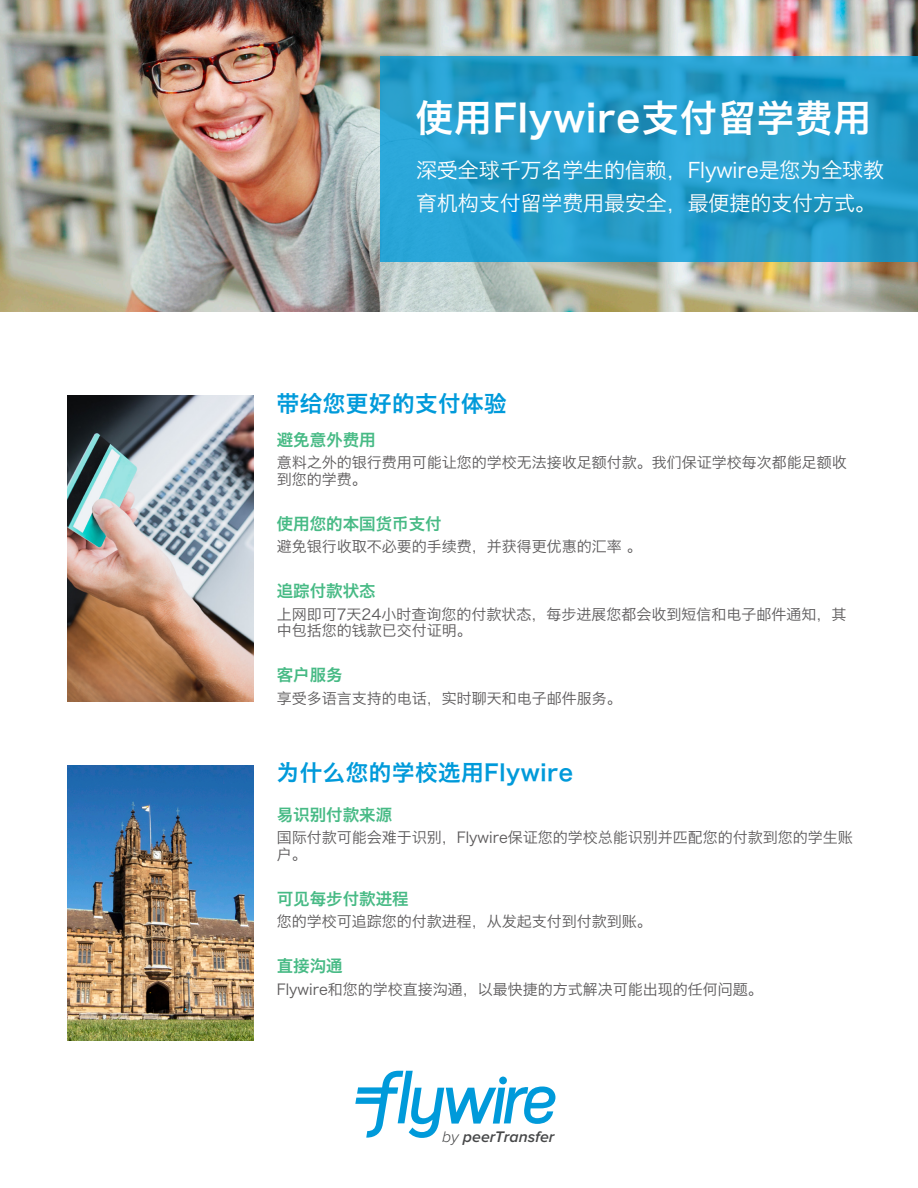
<style>
.page{position:relative;width:918px;height:1188px;background:#fff}
.page>*{position:absolute;margin:0;border:0;box-sizing:border-box;transform-origin:0 0}
.t1{font:37.5px "Hiragino Sans GB W6";letter-spacing:.025em;color:#fff}
.t2{font:22.5px "Hiragino Sans GB W6";letter-spacing:.025em;color:#009ada}
.t3{font:21px/33px "Hiragino Sans GB W3";letter-spacing:-.005em;color:#fff}
.t4{font:16.5px "Hiragino Sans GB W6";color:#47ba85}
.t5{font:italic 600 15.9px "Proxima Nova";color:#464748}
.t6{font:15px/16.5px "Hiragino Sans GB W3";color:#5b595a}
.s1{font-weight:300}
</style>
<div class="page">
<img style="left:0;top:0;width:918px;height:311px">
<svg style="left:380px;top:57px;width:538px;height:205px;background:#249dcc"></svg>
<img style="left:67px;top:395px;width:186px;height:306px">
<img style="left:67px;top:766px;width:186px;height:275px">
<svg style="left:355px;top:1071px;width:200px;height:67px"></svg>
<div style="left:499px;top:1077px;width:8px;height:7px;background:#009ada;border-radius:50%"></div>
<p class="t1" style="left:416px;top:93px;width:457px">使用Flywire支付留学费用</p>
<p class="t3" style="left:416px;top:153px;width:470px">深受全球千万名学生的信赖，Flywire是您为全球教育机构支付留学费用最安全，最便捷的支付方式。</p>
<p class="t2" style="left:277px;top:389px;width:232px">带给您更好的支付体验</p>
<p class="t4" style="left:277px;top:429px;width:100px">避免意外费用</p>
<p class="t6" style="left:277px;top:454px;width:572px">意料之外的银行费用可能让您的学校无法接收足额付款。我们保证学校每次都能足额收到您的学费。</p>
<p class="t4" style="left:277px;top:513px;width:166px">使用您的本国货币支付</p>
<p class="t6" style="left:277px;top:538px;width:366px">避免银行收取不必要的手续费，并获得更优惠的汇率 。</p>
<p class="t4" style="left:277px;top:580px;width:100px">追踪付款状态</p>
<p class="t6" style="left:277px;top:606px;width:571px">上网即可7天24小时查询您的付款状态，每步进展您都会收到短信和电子邮件通知，其中包括您的钱款已交付证明。</p>
<p class="t4" style="left:277px;top:664px;width:67px">客户服务</p>
<p class="t6" style="left:277px;top:690px;width:346px">享受多语言支持的电话，实时聊天和电子邮件服务。</p>
<p class="t2" style="left:277px;top:758px;width:298px">为什么您的学校选用Flywire</p>
<p class="t4" style="left:277px;top:804px;width:117px">易识别付款来源</p>
<p class="t6" style="left:277px;top:829px;width:578px">国际付款可能会难于识别，Flywire保证您的学校总能识别并匹配您的付款到您的学生账户。</p>
<p class="t4" style="left:277px;top:888px;width:133px">可见每步付款进程</p>
<p class="t6" style="left:277px;top:913px;width:376px">您的学校可追踪您的付款进程，从发起支付到付款到账。</p>
<p class="t4" style="left:277px;top:955px;width:67px">直接沟通</p>
<p class="t6" style="left:277px;top:981px;width:488px">Flywire和您的学校直接沟通，以最快捷的方式解决可能出现的任何问题。</p>
<p class="t5" style="left:442px;top:1129px;width:114px"><span class="s1">by</span> peerTransfer</p>
</div>
